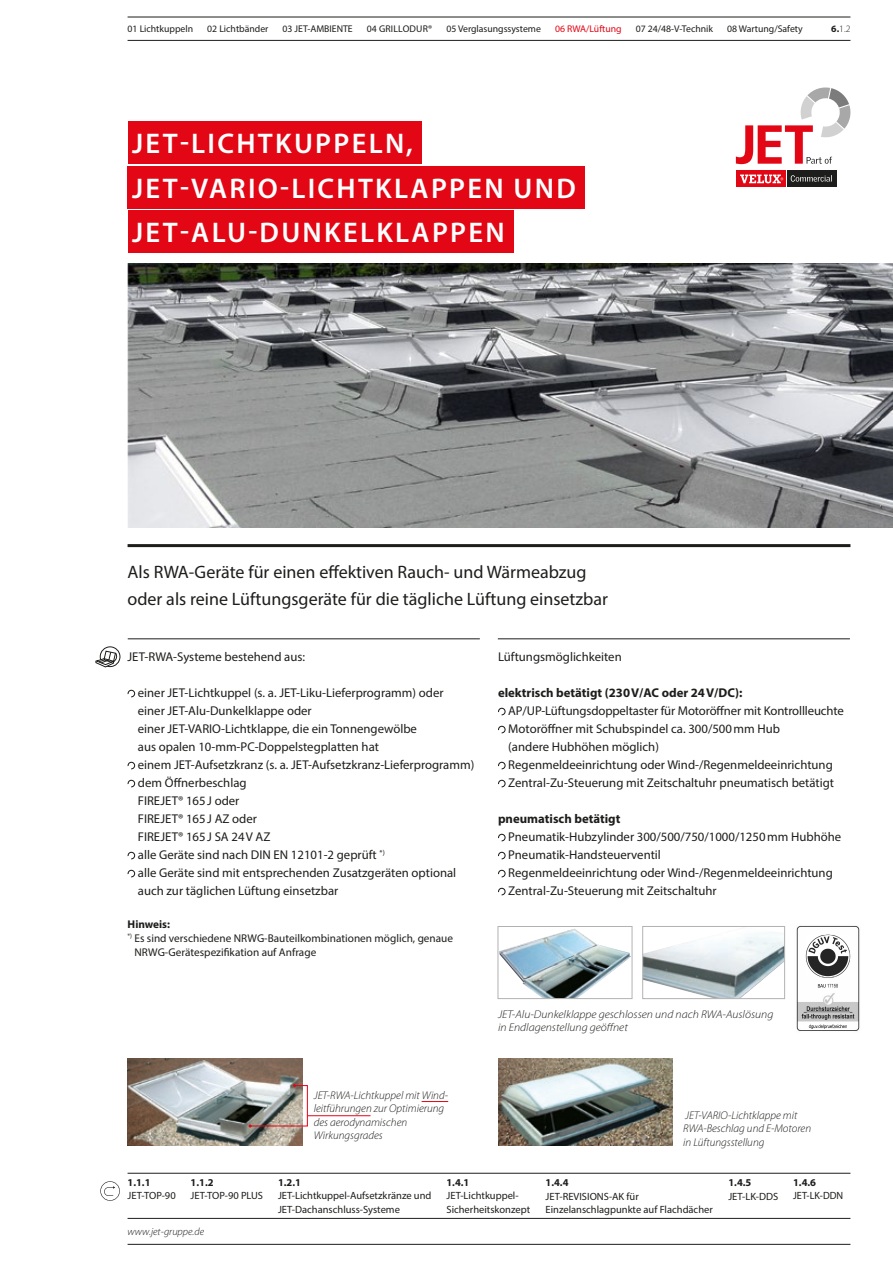
<style>
.page{position:relative;width:893px;height:1263px;background:#fff}
.page>*{position:absolute;margin:0;border:0;box-sizing:border-box;transform-origin:0 0}
.t1{font:600 28.5px/44.7px "Myriad Pro";letter-spacing:.08em;color:#fff}
.t2{font:18px/27px "Myriad Pro";color:#1d1d1b}
.t3{font:12.75px/18px "Myriad Pro";color:#1d1d1b}
.t4{font:700 12.75px "Myriad Pro";color:#1d1d1b}
.t5{font:italic 300 11.25px/13.5px "Myriad Pro";color:#1d1d1b}
.t6{font:11.25px "Myriad Pro";color:#1d1d1b}
.t7{font:italic 300 11.25px/13.5px "Myriad Pro";color:#1d1d1b;scale:1.06 1}
.t8{font:700 11.25px "Myriad Pro";color:#1d1d1b}
.t9{font:10.5px/13.5px "Myriad Pro";color:#1d1d1b}
.t10{font:700 10.5px "Myriad Pro";color:#1d1d1b}
.t11{font:italic 300 10.5px "Myriad Pro";color:#1d1d1b}
.t12{font:9.75px "Myriad Pro";color:#1d1d1b}
.t13{font:9.75px "Myriad Pro";color:#e30614}
.t14{font:9.75px "Myriad Pro";letter-spacing:.02em;color:#1d1d1b}
.t15{font:300 9.75px "Myriad Pro";color:#1d1d1b}
.s1{font-weight:700}
</style>
<div class="page">
<hr style="left:128px;top:544px;width:722px;height:3px;background:#1d1d1b">
<hr style="left:128px;top:40px;width:722px;height:1px;background:#1d1d1b">
<hr style="left:128px;top:17px;width:722px;height:1px;background:#1d1d1b">
<svg style="left:736px;top:171px;width:49px;height:16px"></svg>
<svg style="left:740px;top:175px;width:43px;height:8px"></svg>
<div style="left:787px;top:171px;width:49px;height:16px;background:#1d1d1b"></div>
<svg style="left:791px;top:175px;width:41px;height:7px"></svg>
<svg style="left:736px;top:87px;width:114px;height:77px"></svg>
<hr style="left:128px;top:1173px;width:722px;height:1px;background:#1d1d1b">
<hr style="left:128px;top:1218px;width:722px;height:1px;background:#1d1d1b">
<hr style="left:128px;top:1244px;width:722px;height:1px;background:#1d1d1b">
<svg style="left:100px;top:1181px;width:20px;height:20px"></svg>
<img style="left:128px;top:263px;width:765px;height:264px">
<div style="left:128px;top:166px;width:457px;height:42px;background:#e30614"></div>
<div style="left:128px;top:210px;width:385px;height:43px;background:#e30614"></div>
<div style="left:128px;top:121px;width:293px;height:43px;background:#e30614"></div>
<svg style="left:128px;top:690px;width:7px;height:7px"></svg>
<svg style="left:128px;top:762px;width:7px;height:7px"></svg>
<svg style="left:128px;top:780px;width:7px;height:7px"></svg>
<svg style="left:128px;top:852px;width:7px;height:7px"></svg>
<svg style="left:128px;top:870px;width:7px;height:7px"></svg>
<hr style="left:128px;top:638px;width:352px;height:1px;background:#1d1d1b">
<hr style="left:498px;top:638px;width:352px;height:1px;background:#1d1d1b">
<svg style="left:498px;top:708px;width:8px;height:7px"></svg>
<svg style="left:498px;top:726px;width:8px;height:7px"></svg>
<svg style="left:498px;top:762px;width:8px;height:7px"></svg>
<svg style="left:498px;top:780px;width:8px;height:7px"></svg>
<svg style="left:498px;top:834px;width:8px;height:7px"></svg>
<svg style="left:498px;top:852px;width:8px;height:7px"></svg>
<svg style="left:498px;top:870px;width:8px;height:7px"></svg>
<svg style="left:498px;top:888px;width:8px;height:7px"></svg>
<div style="left:100px;top:647px;width:20px;height:20px;border:1px solid #1d1d1b;border-radius:50%"></div>
<svg style="left:95px;top:650px;width:23px;height:18px"></svg>
<img style="left:500px;top:929px;width:130px;height:68px">
<div style="left:498px;top:926px;width:134px;height:73px;border:1px solid #b2b2b2"></div>
<img style="left:645px;top:935px;width:138px;height:62px">
<div style="left:643px;top:926px;width:142px;height:73px;border:1px solid #b2b2b2"></div>
<img style="left:498px;top:1059px;width:175px;height:87px">
<img style="left:128px;top:1059px;width:174px;height:87px">
<svg style="left:249px;top:1084px;width:59px;height:43px;background:#b2a9a4"></svg>
<hr style="left:307px;top:1115px;width:63px;height:1px;background:#e30614">
<svg style="left:422px;top:1101px;width:26px;height:1px"></svg>
<img style="left:796px;top:925px;width:64px;height:106px">
<p class="t12" style="left:128px;top:23px;width:67px">01 Lichtkuppeln</p>
<p class="t12" style="left:207px;top:23px;width:63px">02 Lichtbänder</p>
<p class="t12" style="left:283px;top:23px;width:72px">03 JET-AMBIENTE</p>
<p class="t14" style="left:367px;top:23px;width:67px">04 GRILLODUR®</p>
<p class="t12" style="left:446px;top:23px;width:96px">05 Verglasungssysteme</p>
<p class="t13" style="left:555px;top:23px;width:68px">06 RWA/Lüftung</p>
<p class="t12" style="left:636px;top:23px;width:79px">07 24/48-V-Technik</p>
<p class="t12" style="left:727px;top:23px;width:77px">08 Wartung/Safety</p>
<p class="t15" style="left:831px;top:24px;width:21px"><span class="s1">6.</span>1.2</p>
<h1 class="t1" style="left:132px;top:120px;width:282px">JET-LICHTKUPPELN,</h1>
<h1 class="t1" style="left:132px;top:165px;width:445px">JET-VARIO-LICHTKLAPPEN UND<br>JET-ALU-DUNKELKLAPPEN</h1>
<h2 class="t2" style="left:128px;top:558px;width:482px">Als RWA-Geräte für einen effektiven Rauch- und Wärmeabzug oder als reine Lüftungsgeräte für die tägliche Lüftung einsetzbar</h2>
<p class="t3" style="left:128px;top:648px;width:179px">JET-RWA-Systeme bestehend aus:</p>
<p class="t3" style="left:138px;top:684px;width:338px">einer JET-Lichtkuppel (s. a. JET-Liku-Lieferprogramm) oder<br>einer JET-Alu-Dunkelklappe oder<br>einer JET-VARIO-Lichtklappe, die ein Tonnengewölbe<br>aus opalen 10-mm-PC-Doppelstegplatten hat<br>einem JET-Aufsetzkranz (s. a. JET-Aufsetzkranz-Lieferprogramm) dem Öffnerbeschlag<br>FIREJET® 165J oder<br>FIREJET® 165J AZ oder<br>FIREJET® 165J SA 24V AZ<br>alle Geräte sind nach DIN EN 12101-2 geprüft <sup>*)<br></sup>alle Geräte sind mit entsprechenden Zusatzgeräten optional auch zur täglichen Lüftung einsetzbar</p>
<p class="t8" style="left:128px;top:916px;width:44px">Hinweis:</p>
<p class="t6" style="left:128px;top:931px;width:327px"><sup>*)</sup> Es sind verschiedene NRWG-Bauteilkombinationen möglich, genaue</p>
<p class="t6" style="left:135px;top:945px;width:183px">NRWG-Gerätespezifikation auf Anfrage</p>
<p class="t5" style="left:314px;top:1088px;width:136px">JET-RWA-Lichtkuppel mit Wind&shy;leitführungen zur Optimierung des aerodynamischen<br>Wirkungsgrades</p>
<p class="t3" style="left:498px;top:648px;width:125px">Lüftungsmöglichkeiten</p>
<p class="t4" style="left:498px;top:685px;width:246px">elektrisch betätigt (230V/AC oder 24V/DC):</p>
<p class="t3" style="left:508px;top:702px;width:337px">AP/UP-Lüftungsdoppeltaster für Motoröffner mit Kontrollleuchte Motoröffner mit Schubspindel ca. 300/500mm Hub<br>(andere Hubhöhen möglich)<br>Regenmeldeeinrichtung oder Wind-/Regenmeldeeinrichtung Zentral-Zu-Steuerung mit Zeitschaltuhr pneumatisch betätigt</p>
<p class="t4" style="left:498px;top:811px;width:124px">pneumatisch betätigt</p>
<p class="t3" style="left:508px;top:828px;width:334px">Pneumatik-Hubzylinder 300/500/750/1000/1250mm Hubhöhe Pneumatik-Handsteuerventil<br>Regenmeldeeinrichtung oder Wind-/Regenmeldeeinrichtung Zentral-Zu-Steuerung mit Zeitschaltuhr</p>
<p class="t7" style="left:498px;top:1007px;width:261px">JET-Alu-Dunkelklappe geschlossen und nach RWA-Auslösung in Endlagenstellung geöffnet</p>
<p class="t5" style="left:683px;top:1108px;width:129px">JET-VARIO-Lichtklappe mit<br>RWA-Beschlag und E-Motoren in Lüftungsstellung</p>
<p class="t10" style="left:128px;top:1175px;width:24px">1.1.1</p>
<p class="t9" style="left:128px;top:1189px;width:50px">JET-TOP-90</p>
<p class="t10" style="left:191px;top:1175px;width:24px">1.1.2</p>
<p class="t9" style="left:191px;top:1189px;width:74px">JET-TOP-90 PLUS</p>
<p class="t11" style="left:128px;top:1226px;width:78px">www.jet-gruppe.de</p>
<p class="t10" style="left:278px;top:1175px;width:24px">1.2.1</p>
<p class="t9" style="left:278px;top:1189px;width:155px">JET-Lichtkuppel-Aufsetzkränze und<br>JET-Dachanschluss-Systeme</p>
<p class="t10" style="left:446px;top:1175px;width:24px">1.4.1</p>
<p class="t9" style="left:446px;top:1189px;width:85px">JET-Lichtkuppel-<br>Sicherheitskonzept</p>
<p class="t10" style="left:546px;top:1175px;width:24px">1.4.4</p>
<p class="t9" style="left:546px;top:1189px;width:169px">JET-REVISIONS-AK für<br>Einzelanschlagpunkte auf Flachdächer</p>
<p class="t10" style="left:728px;top:1175px;width:24px">1.4.5</p>
<p class="t9" style="left:728px;top:1189px;width:51px">JET-LK-DDS</p>
<p class="t10" style="left:793px;top:1175px;width:24px">1.4.6</p>
<p class="t9" style="left:793px;top:1189px;width:52px">JET-LK-DDN</p>
</div>
